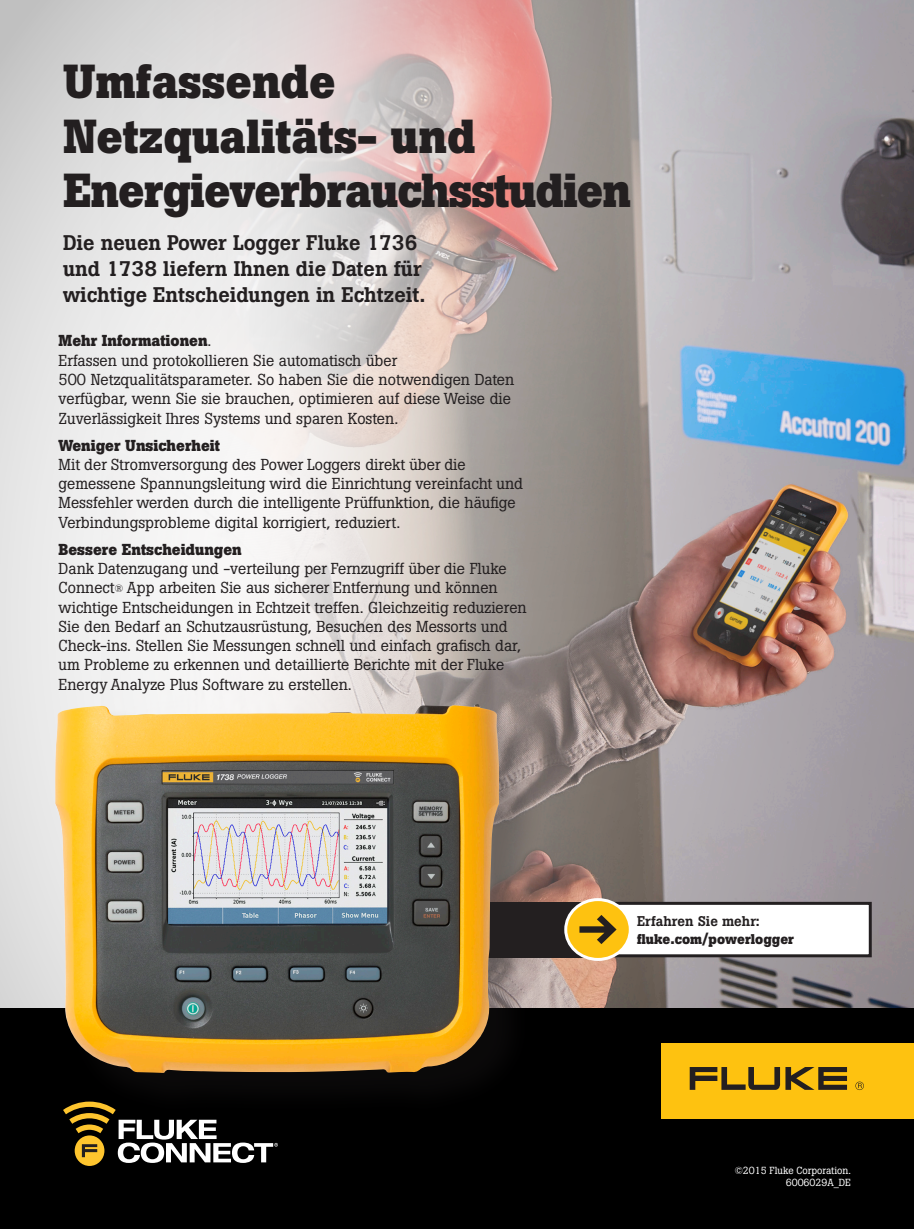
<style>
.page{position:relative;width:914px;height:1229px;background:#fff}
.page>*{position:absolute;margin:0;border:0;box-sizing:border-box;transform-origin:0 0}
.t1{font:700 47.25px/54.2px "Boton Pro";letter-spacing:-.01em;color:#231f20}
.t2{font:500 21px/26.2px "Boton Pro";color:#231f20}
.t3{font:15.75px/19.2px "Boton Pro";color:#231f20}
.BULLETS{font:700 14px/17.5px "Boton Pro";color:#231f20}
.t4{font:10.15px/11.9px "Boton Pro";color:#fff;text-align:right}
.s1{font-weight:700}
.s2{font-size:10.5px}
.s3{font-weight:500}
</style>
<div class="page">
<svg style="left:0;top:0;width:101px;height:1008px;background:#e0e0e0"></svg>
<img style="left:101px;top:0;width:813px;height:1008px">
<div style="left:0;top:1008px;width:914px;height:220px;background:#000"></div>
<div style="left:597px;top:903px;width:273px;height:52px;background:#fff"></div>
<div style="left:596px;top:902px;width:275px;height:55px;border:3px solid #231f20"></div>
<div style="left:429px;top:902px;width:169px;height:55px;background:#231f20"></div>
<div style="left:565px;top:899px;width:65px;height:60px;background:#fec210;border-radius:50%"></div>
<div style="left:564px;top:898px;width:67px;height:63px;border:3px solid #fff;border-radius:50%"></div>
<svg style="left:579px;top:915px;width:37px;height:29px"></svg>
<div style="left:661px;top:1043px;width:253px;height:75px;background:#fec210"></div>
<svg style="left:689px;top:1067px;width:158px;height:22px"></svg>
<svg style="left:855px;top:1081px;width:8px;height:9px"></svg>
<div style="left:75px;top:1135px;width:29px;height:30px;background:#fec52e;border-radius:50%"></div>
<svg style="left:69px;top:1117px;width:209px;height:45px"></svg>
<div style="left:57px;top:707px;width:487px;height:410px;background:#231f20;opacity:.31"></div>
<img style="left:55px;top:704px;width:444px;height:369px">
<p class="t1" style="left:63px;top:55px;width:569px">Umfassende<br>Netzqualitäts- und<br>Energieverbrauchsstudien</p>
<p class="t2" style="left:63px;top:229px;width:364px">Die neuen Power Logger Fluke 1736 und 1738 liefern Ihnen die Daten für wichtige Entscheidungen in Echtzeit.</p>
<p class="t3" style="left:59px;top:331px;width:457px"><span class="s1">Mehr Informationen</span>.<br>Erfassen und protokollieren Sie automatisch über<br>500 Netzqualitätsparameter. So haben Sie die notwendigen Daten verfügbar, wenn Sie sie brauchen, optimieren auf diese Weise die Zuverlässigkeit Ihres Systems und sparen Kosten.</p>
<p class="t3" style="left:59px;top:435px;width:466px"><span class="s1">Weniger Unsicherheit<br></span>Mit der Stromversorgung des Power Loggers direkt über die gemessene Spannungsleitung wird die Einrichtung vereinfacht und Messfehler werden durch die intelligente Prüffunktion, die häufige Verbindungsprobleme digital korrigiert, reduziert.</p>
<p class="t3" style="left:59px;top:539px;width:469px"><span class="s1">Bessere Entscheidungen<br></span>Dank Datenzugang und -verteilung per Fernzugriff über die Fluke Connect<span class="s2">®</span> App arbeiten Sie aus sicherer Entfernung und können wichtige Entscheidungen in Echtzeit treffen. Gleichzeitig reduzieren Sie den Bedarf an Schutzausrüstung, Besuchen des Messorts und Check-ins. Stellen Sie Messungen schnell und einfach grafisch dar, um Probleme zu erkennen und detaillierte Berichte mit der Fluke Energy Analyze Plus Software zu erstellen.</p>
<p class="BULLETS" style="left:637px;top:912px;width:158px"><span class="s3">Erfahren Sie mehr: </span>fluke.com/powerlogger</p>
<p class="t4" style="left:734px;top:1164px;width:118px">©2015 Fluke Corporation.<br>6006029A_DE</p>
</div>
